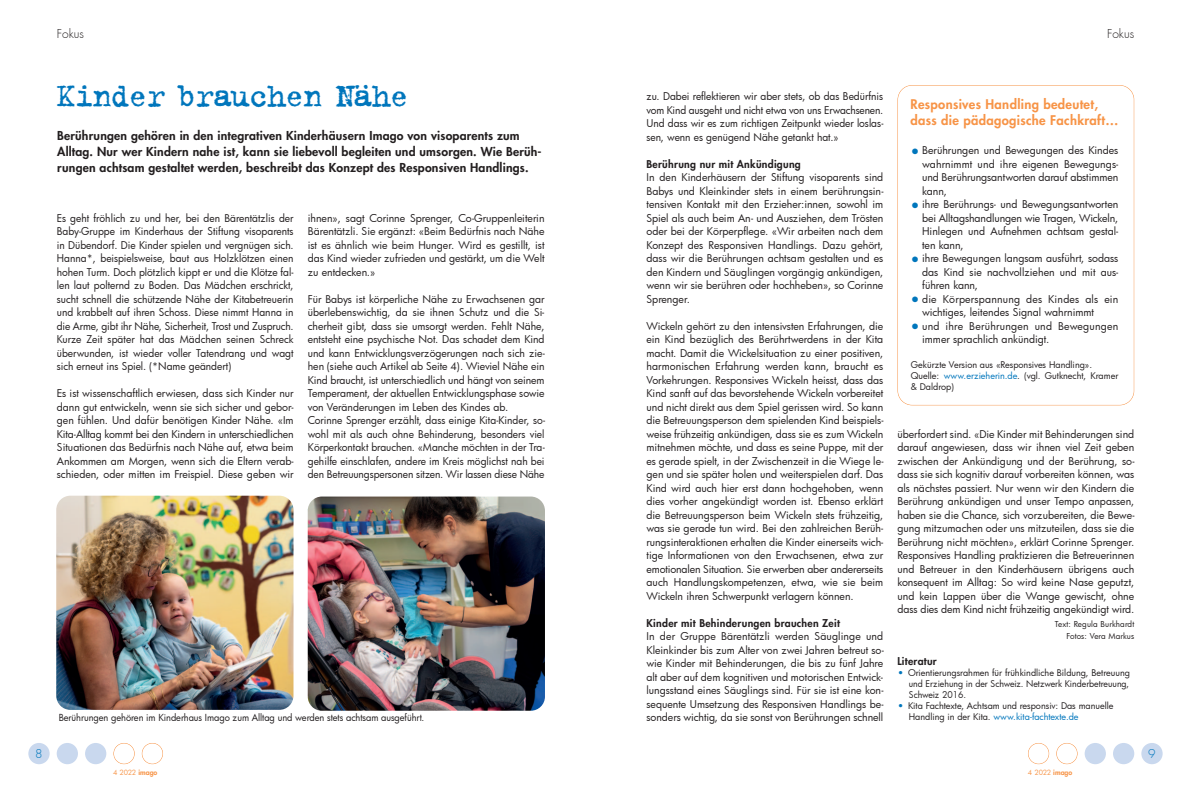
<style>
.page{position:relative;width:1191px;height:794px;background:#fff}
.page>*{position:absolute;margin:0;border:0;box-sizing:border-box;transform-origin:0 0}
.t1{font:36px "Trixie";letter-spacing:-.05em;color:#0076bc}
.t2{font:800 13px "Futura";letter-spacing:.025em;color:#f79447}
.t3{font:800 12px/16px "Futura";letter-spacing:.015em;color:#231f20}
.t4{font:300 12px "Futura";color:#231f20}
.t5{font:300 12px "Futura";color:#0076bc}
.t6{font:10.5px/13.5px "Futura";color:#231f20;text-align:justify}
.t7{font:800 10.5px "Futura";letter-spacing:.025em;color:#231f20}
.t8{font:9.5px "Futura";letter-spacing:-.005em;color:#231f20}
.t9{font:9px/11px "Futura";color:#231f20}
.t10{font:8px "Futura";letter-spacing:.01em;color:#231f20}
.t11{font:7px "Futura";letter-spacing:-.035em;color:#f79447}
.s1{font-weight:800}
.s2{font-weight:800;font-size:15px;color:#0076bc}
.s3{color:#0076bc}
.s4{font-size:11px;color:#0076bc}
</style>
<div class="page">
<div style="left:1141px;top:743px;width:21px;height:21px;background:#c9d8ee;border-radius:50%"></div>
<div style="left:1113px;top:743px;width:21px;height:21px;background:#c9d8ee;border-radius:50%"></div>
<div style="left:1084px;top:743px;width:22px;height:21px;background:#c9d8ee;border-radius:50%"></div>
<div style="left:1056px;top:743px;width:21px;height:21px;border:1px solid #f79447;border-radius:50%"></div>
<div style="left:1028px;top:743px;width:21px;height:21px;border:1px solid #f79447;border-radius:50%"></div>
<div style="left:28px;top:743px;width:22px;height:21px;background:#c9d8ee;border-radius:50%"></div>
<div style="left:57px;top:743px;width:21px;height:21px;background:#c9d8ee;border-radius:50%"></div>
<div style="left:85px;top:743px;width:21px;height:21px;background:#c9d8ee;border-radius:50%"></div>
<div style="left:113px;top:743px;width:22px;height:21px;border:1px solid #f79447;border-radius:50%"></div>
<div style="left:142px;top:743px;width:21px;height:21px;border:1px solid #f79447;border-radius:50%"></div>
<div style="left:897px;top:85px;width:237px;height:320px;border:1px solid #f79447;border-radius:15px"></div>
<img style="left:56px;top:496px;width:237px;height:214px;border-radius:14px">
<img style="left:308px;top:496px;width:237px;height:214px;border-radius:14px">
<p class="t4" style="left:57px;top:28px;width:29px">Fokus</p>
<p class="t4" style="left:1107px;top:28px;width:29px">Fokus</p>
<p class="t1" style="left:56px;top:72px;width:354px">Kinder brauchen Nähe</p>
<p class="t3" style="left:57px;top:129px;width:464px">Berührungen gehören in den integrativen Kinderhäusern Imago von visoparents zum</p>
<p class="t3" style="left:57px;top:145px;width:486px">Alltag. Nur wer Kindern nahe ist, kann sie liebevoll begleiten und umsorgen. Wie Berüh&shy;rungen achtsam gestaltet werden, beschreibt das Konzept des Responsiven Handlings.</p>
<p class="t6" style="left:57px;top:211px;width:238px">Es geht fröhlich zu und her, bei den Bärentätzlis der Baby-Gruppe im Kinderhaus der Stiftung visoparents in Dübendorf. Die Kinder spielen und vergnügen sich.<br>Hanna*, beispielsweise, baut aus Holzklötzen einen hohen Turm. Doch plötzlich kippt er und die Klötze fal&shy;len laut polternd zu Boden. Das Mädchen erschrickt, sucht schnell die schützende Nähe der Kitabetreuerin und krabbelt auf ihren Schoss. Diese nimmt Hanna in die Arme, gibt ihr Nähe, Sicherheit, Trost und Zuspruch.<br>Kurze Zeit später hat das Mädchen seinen Schreck überwunden, ist wieder voller Tatendrang und wagt sich erneut ins Spiel. (*Name geändert)</p>
<p class="t6" style="left:57px;top:386px;width:238px">Es ist wissenschaftlich erwiesen, dass sich Kinder nur dann gut entwickeln, wenn sie sich sicher und gebor&shy;gen fühlen. Und dafür benötigen Kinder Nähe. «Im Kita-Alltag kommt bei den Kindern in unterschiedlichen Situationen das Bedürfnis nach Nähe auf, etwa beim Ankommen am Morgen, wenn sich die Eltern verab&shy;schieden, oder mitten im Freispiel. Diese geben wir</p>
<p class="t6" style="left:308px;top:211px;width:238px">ihnen», sagt Corinne Sprenger, Co-Gruppenleiterin Bärentätzli. Sie ergänzt: «Beim Bedürfnis nach Nähe ist es ähnlich wie beim Hunger. Wird es gestillt, ist das Kind wieder zufrieden und gestärkt, um die Welt zu entdecken.»</p>
<p class="t6" style="left:308px;top:292px;width:239px">Für Babys ist körperliche Nähe zu Erwachsenen gar überlebenswichtig, da sie ihnen Schutz und die Si&shy;cherheit gibt, dass sie umsorgt werden. Fehlt Nähe, entsteht eine psychische Not. Das schadet dem Kind und kann Entwicklungsverzögerungen nach sich zie&shy;hen (siehe auch Artikel ab Seite 4). Wieviel Nähe ein Kind braucht, ist unterschiedlich und hängt von seinem Temperament, der aktuellen Entwicklungsphase sowie von Veränderungen im Leben des Kindes ab.</p>
<p class="t6" style="left:308px;top:413px;width:239px">Corinne Sprenger erzählt, dass einige Kita-Kinder, so&shy;wohl mit als auch ohne Behinderung, besonders viel Körperkontakt brauchen. «Manche möchten in der Tra&shy;gehilfe einschlafen, andere im Kreis möglichst nah bei den Betreuungspersonen sitzen. Wir lassen diese Nähe</p>
<p class="t5" style="left:35px;top:747px;width:9px">8</p>
<p class="t8" style="left:59px;top:711px;width:367px">Berührungen gehören im Kinderhaus Imago zum Alltag und werden stets achtsam ausgeführt.</p>
<p class="t11" style="left:113px;top:768px;width:46px">4 2022 <span class="s1">imago</span></p>
<p class="t6" style="left:646px;top:89px;width:238px">zu. Dabei reflektieren wir aber stets, ob das Bedürfnis vom Kind ausgeht und nicht etwa von uns Erwachsenen.<br>Und dass wir es zum richtigen Zeitpunkt wieder loslas&shy;sen, wenn es genügend Nähe getankt hat.»</p>
<p class="t7" style="left:646px;top:159px;width:156px">Berührung nur mit Ankündigung</p>
<p class="t6" style="left:646px;top:170px;width:238px">In den Kinderhäusern der Stiftung visoparents sind Babys und Kleinkinder stets in einem berührungsin&shy;tensiven Kontakt mit den Erzieher:innen, sowohl im Spiel als auch beim An- und Ausziehen, dem Trösten oder bei der Körperpflege. «Wir arbeiten nach dem Konzept des Responsiven Handlings. Dazu gehört, dass wir die Berührungen achtsam gestalten und es den Kindern und Säuglingen vorgängig ankündigen, wenn wir sie berühren oder hochheben», so Corinne</p>
<p class="t6" style="left:646px;top:292px;width:45px">Sprenger.</p>
<p class="t6" style="left:646px;top:319px;width:239px">Wickeln gehört zu den intensivsten Erfahrungen, die ein Kind bezüglich des Berührtwerdens in der Kita macht. Damit die Wickelsituation zu einer positiven, harmonischen Erfahrung werden kann, braucht es Vorkehrungen. Responsives Wickeln heisst, dass das Kind sanft auf das bevorstehende Wickeln vorbereitet und nicht direkt aus dem Spiel gerissen wird. So kann die Betreuungsperson dem spielenden Kind beispiels&shy;weise frühzeitig ankündigen, dass sie es zum Wickeln mitnehmen möchte, und dass es seine Puppe, mit der es gerade spielt, in der Zwischenzeit in die Wiege le&shy;gen und sie später holen und weiterspielen darf. Das Kind wird auch hier erst dann hochgehoben, wenn dies vorher angekündigt worden ist. Ebenso erklärt die Betreuungsperson beim Wickeln stets frühzeitig, was sie gerade tun wird. Bei den zahlreichen Berüh&shy;rungsinteraktionen erhalten die Kinder einerseits wich&shy;tige Informationen von den Erwachsenen, etwa zur emotionalen Situation. Sie erwerben aber andererseits auch Handlungskompetenzen, etwa, wie sie beim Wickeln ihren Schwerpunkt verlagern können.</p>
<p class="t7" style="left:646px;top:618px;width:195px">Kinder mit Behinderungen brauchen Zeit</p>
<p class="t6" style="left:646px;top:629px;width:239px">In der Gruppe Bärentätzli werden Säuglinge und Kleinkinder bis zum Alter von zwei Jahren betreut so&shy;wie Kinder mit Behinderungen, die bis zu fünf Jahre alt aber auf dem kognitiven und motorischen Entwick&shy;lungsstand eines Säuglings sind. Für sie ist eine kon&shy;sequente Umsetzung des Responsiven Handlings be&shy;sonders wichtig, da sie sonst von Berührungen schnell</p>
<p class="t2" style="left:910px;top:98px;width:189px">Responsives Handling bedeutet,</p>
<p class="t2" style="left:910px;top:114px;width:209px">dass die pädagogische Fachkraft…</p>
<p class="t6" style="left:922px;top:143px;width:198px;text-indent:-11px"><span class="s2">•</span> Berührungen und Bewegungen des Kindes wahrnimmt und ihre eigenen Bewegungs&shy;und Berührungsantworten darauf abstimmen kann,</p>
<p class="t6" style="left:922px;top:197px;width:198px;text-indent:-11px"><span class="s2">•</span> ihre Berührungs- und Bewegungsantworten bei Alltagshandlungen wie Tragen, Wickeln, Hinlegen und Aufnehmen achtsam gestal&shy;ten kann,</p>
<p class="t6" style="left:922px;top:251px;width:198px;text-indent:-11px"><span class="s2">•</span> ihre Bewegungen langsam ausführt, sodass das Kind sie nachvollziehen und mit aus&shy;führen kann,</p>
<p class="t6" style="left:922px;top:292px;width:198px;text-indent:-11px"><span class="s2">•</span> die Körperspannung des Kindes als ein wichtiges, leitendes Signal wahrnimmt</p>
<p class="t6" style="left:922px;top:319px;width:198px;text-indent:-11px"><span class="s2">•</span> und ihre Berührungen und Bewegungen immer sprachlich ankündigt.</p>
<p class="t9" style="left:910px;top:359px;width:183px">Gekürzte Version aus «Responsives Handling».</p>
<p class="t9" style="left:910px;top:370px;width:209px">Quelle: <span class="s3">www.erzieherin.de</span>. (vgl. Gutknecht, Kramer &amp; Daldrop)</p>
<p class="t6" style="left:897px;top:427px;width:239px">überfordert sind. «Die Kinder mit Behinderungen sind darauf angewiesen, dass wir ihnen viel Zeit geben zwischen der Ankündigung und der Berührung, so&shy;dass sie sich kognitiv darauf vorbereiten können, was als nächstes passiert. Nur wenn wir den Kindern die Berührung ankündigen und unser Tempo anpassen, haben sie die Chance, sich vorzubereiten, die Bewe&shy;gung mitzumachen oder uns mitzuteilen, dass sie die Berührung nicht möchten», erklärt Corinne Sprenger.<br>Responsives Handling praktizieren die Betreuerinnen und Betreuer in den Kinderhäusern übrigens auch konsequent im Alltag: So wird keine Nase geputzt, und kein Lappen über die Wange gewischt, ohne dass dies dem Kind nicht frühzeitig angekündigt wird.</p>
<p class="t10" style="left:1054px;top:619px;width:81px">Text: Regula Burkhardt</p>
<p class="t10" style="left:1066px;top:631px;width:69px">Fotos: Vera Markus</p>
<p class="t7" style="left:897px;top:656px;width:41px">Literatur</p>
<p class="t9" style="left:909px;top:667px;width:223px;text-align:justify;text-indent:-11px"><span class="s4">•</span> Orientierungsrahmen für frühkindliche Bildung, Betreuung und Erziehung in der Schweiz. Netzwerk Kinderbetreuung, Schweiz 2016.</p>
<p class="t9" style="left:909px;top:700px;width:206px;text-indent:-11px"><span class="s4">•</span> Kita Fachtexte, Achtsam und responsiv: Das manuelle<br>Handling in der Kita. <span class="s3">www.kita-fachtexte.de</span></p>
<p class="t11" style="left:1028px;top:768px;width:46px">4 2022 <span class="s1">imago</span></p>
<p class="t5" style="left:1148px;top:747px;width:9px">9</p>
</div>
